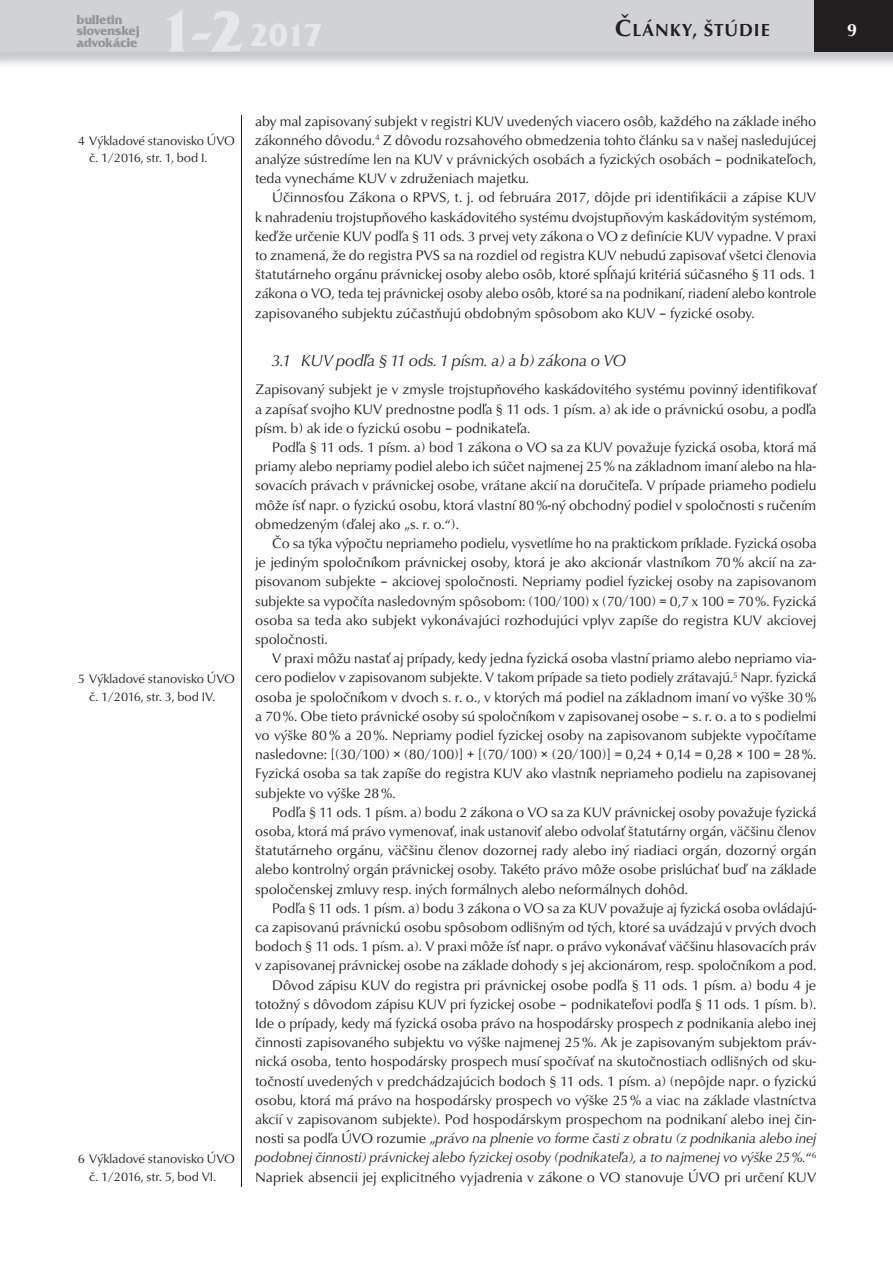
<style>
.page{position:relative;width:893px;height:1263px;background:#fff}
.page>*{position:absolute;margin:0;border:0;box-sizing:border-box;transform-origin:0 0}
.t1{font:700 33px "Friz Qua Itc TEE";color:#e6e7e9}
.t2{font:700 18px "URW Classico TEE";letter-spacing:.05em;color:#231f20}
.t3{font:700 18px "URW Classico TEE";color:#fff}
.t4{font:italic 16.5px "URW Classico TEE";color:#231f20}
.t5{font:14.25px/19.2px "URW Classico TEE";color:#231f20;text-align:justify}
.t6{font:700 13.5px/11.2px "Friz Qua Itc TEE";letter-spacing:-.025em;color:#939598}
.t7{font:12.75px/17.7px "URW Classico TEE";color:#231f20}
.s1{font-size:60px}
.s2{font-size:24px}
.s3{font-style:italic}
</style>
<div class="page">
<hr style="left:241px;top:115px;width:1px;height:1071px;background:#231f20">
<div style="left:0;top:0;width:893px;height:52px;background:#d1d2d4"></div>
<div style="left:814px;top:0;width:79px;height:52px;background:#231f20"></div>
<p class="t6" style="left:77px;top:15px;width:65px">bulletin slovenskej advokácie</p>
<h1 class="t1" style="left:158px;top:23px;width:166px"><span class="s1">1-2</span> 2017</h1>
<p class="t2" style="left:615px;top:23px;width:156px"><span class="s2">Č</span>LÁNKY, ŠTÚDIE</p>
<p class="t7" style="left:89px;top:133px;width:147px;text-indent:-11px">4 Výkladové stanovisko ÚVO č. 1/2016, str. 1, bod I.</p>
<p class="t7" style="left:89px;top:672px;width:147px;text-indent:-11px">5 Výkladové stanovisko ÚVO č. 1/2016, str. 3, bod IV.</p>
<p class="t7" style="left:78px;top:1151px;width:159px;text-align:center">6 Výkladové stanovisko ÚVO č. 1/2016, str. 5, bod VI.</p>
<p class="t5" style="left:255px;top:113px;width:563px">aby mal zapisovaný subjekt v registri KUV uvedených viacero osôb, každého na základe iného zákonného dôvodu.<sup>4</sup> Z dôvodu rozsahového obmedzenia tohto článku sa v našej nasledujúcej analýze sústredíme len na KUV v právnických osobách a fyzických osobách – podnikateľoch, teda vynecháme KUV v združeniach majetku.</p>
<p class="t5" style="left:255px;top:189px;width:563px;text-indent:17px">Účinnosťou Zákona o RPVS, t. j. od februára 2017, dôjde pri identifikácii a zápise KUV k nahradeniu trojstupňového kaskádovitého systému dvojstupňovým kaskádovitým systémom, keďže určenie KUV podľa § 11 ods. 3 prvej vety zákona o VO z definície KUV vypadne. V praxi to znamená, že do registra PVS sa na rozdiel od registra KUV nebudú zapisovať všetci členovia štatutárneho orgánu právnickej osoby alebo osôb, ktoré spĺňajú kritériá súčasného § 11 ods. 1 zákona o VO, teda tej právnickej osoby alebo osôb, ktoré sa na podnikaní, riadení alebo kontrole zapisovaného subjektu zúčastňujú obdobným spôsobom ako KUV – fyzické osoby.</p>
<p class="t4" style="left:272px;top:353px;width:355px">3.1 KUV podľa § 11 ods. 1 písm. a) a b) zákona o VO</p>
<p class="t5" style="left:255px;top:381px;width:563px">Zapisovaný subjekt je v zmysle trojstupňového kaskádovitého systému povinný identifikovať a zapísať svojho KUV prednostne podľa § 11 ods. 1 písm. a) ak ide o právnickú osobu, a podľa písm. b) ak ide o fyzickú osobu – podnikateľa.</p>
<p class="t5" style="left:255px;top:439px;width:563px;text-indent:17px">Podľa § 11 ods. 1 písm. a) bod 1 zákona o VO sa za KUV považuje fyzická osoba, ktorá má priamy alebo nepriamy podiel alebo ich súčet najmenej 25 % na základnom imaní alebo na hla&shy;sovacích právach v právnickej osobe, vrátane akcií na doručiteľa. V prípade priameho podielu môže ísť napr. o fyzickú osobu, ktorá vlastní 80 %-ný obchodný podiel v spoločnosti s ručením obmedzeným (ďalej ako „s. r. o.“).</p>
<p class="t5" style="left:255px;top:535px;width:563px;text-indent:17px">Čo sa týka výpočtu nepriameho podielu, vysvetlíme ho na praktickom príklade. Fyzická osoba je jediným spoločníkom právnickej osoby, ktorá je ako akcionár vlastníkom 70 % akcií na za&shy;pisovanom subjekte – akciovej spoločnosti. Nepriamy podiel fyzickej osoby na zapisovanom subjekte sa vypočíta nasledovným spôsobom: (100/100) x (70/100) = 0,7 x 100 = 70 %. Fyzická osoba sa teda ako subjekt vykonávajúci rozhodujúci vplyv zapíše do registra KUV akciovej spoločnosti.</p>
<p class="t5" style="left:255px;top:650px;width:563px;text-indent:17px">V praxi môžu nastať aj prípady, kedy jedna fyzická osoba vlastní priamo alebo nepriamo via&shy;cero podielov v zapisovanom subjekte. V takom prípade sa tieto podiely zrátavajú.<sup>5</sup> Napr. fyzická osoba je spoločníkom v dvoch s. r. o., v ktorých má podiel na základnom imaní vo výške 30 % a 70 %. Obe tieto právnické osoby sú spoločníkom v zapisovanej osobe – s. r. o. a to s podielmi vo výške 80 % a 20 %. Nepriamy podiel fyzickej osoby na zapisovanom subjekte vypočítame nasledovne: [(30/100) × (80/100)] + [(70/100) × (20/100)] = 0,24 + 0,14 = 0,28 × 100 = 28 %.<br>Fyzická osoba sa tak zapíše do registra KUV ako vlastník nepriameho podielu na zapisovanej subjekte vo výške 28 %.</p>
<p class="t5" style="left:255px;top:804px;width:563px;text-indent:17px">Podľa § 11 ods. 1 písm. a) bodu 2 zákona o VO sa za KUV právnickej osoby považuje fyzická osoba, ktorá má právo vymenovať, inak ustanoviť alebo odvolať štatutárny orgán, väčšinu členov štatutárneho orgánu, väčšinu členov dozornej rady alebo iný riadiaci orgán, dozorný orgán alebo kontrolný orgán právnickej osoby. Takéto právo môže osobe prislúchať buď na základe spoločenskej zmluvy resp. iných formálnych alebo neformálnych dohôd.</p>
<p class="t5" style="left:255px;top:900px;width:563px;text-align:right">Podľa § 11 ods. 1 písm. a) bodu 3 zákona o VO sa za KUV považuje aj fyzická osoba ovládajú&shy;ca zapisovanú právnickú osobu spôsobom odlišným od tých, ktoré sa uvádzajú v prvých dvoch bodoch § 11 ods. 1 písm. a). V praxi môže ísť napr. o právo vykonávať väčšinu hlasovacích práv v zapisovanej právnickej osobe na základe dohody s jej akcionárom, resp. spoločníkom a pod.<br>Dôvod zápisu KUV do registra pri právnickej osobe podľa § 11 ods. 1 písm. a) bodu 4 je totožný s dôvodom zápisu KUV pri fyzickej osobe – podnikateľovi podľa § 11 ods. 1 písm. b).<br>Ide o prípady, kedy má fyzická osoba právo na hospodársky prospech z podnikania alebo inej činnosti zapisovaného subjektu vo výške najmenej 25 %. Ak je zapisovaným subjektom práv&shy;nická osoba, tento hospodársky prospech musí spočívať na skutočnostiach odlišných od sku&shy;točností uvedených v predchádzajúcich bodoch § 11 ods. 1 písm. a) (nepôjde napr. o fyzickú osobu, ktorá má právo na hospodársky prospech vo výške 25 % a viac na základe vlastníctva akcií v zapisovanom subjekte). Pod hospodárskym prospechom na podnikaní alebo inej čin&shy;nosti sa podľa ÚVO rozumie „<span class="s3">právo na plnenie vo forme časti z obratu (z podnikania alebo inej podobnej činnosti) právnickej alebo fyzickej osoby (podnikateľa), a to najmenej vo výške 25 %.</span>“<sup>6<br></sup>Napriek absencii jej explicitného vyjadrenia v zákone o VO stanovuje ÚVO pri určení KUV</p>
<p class="t3" style="left:847px;top:22px;width:12px">9</p>
</div>
